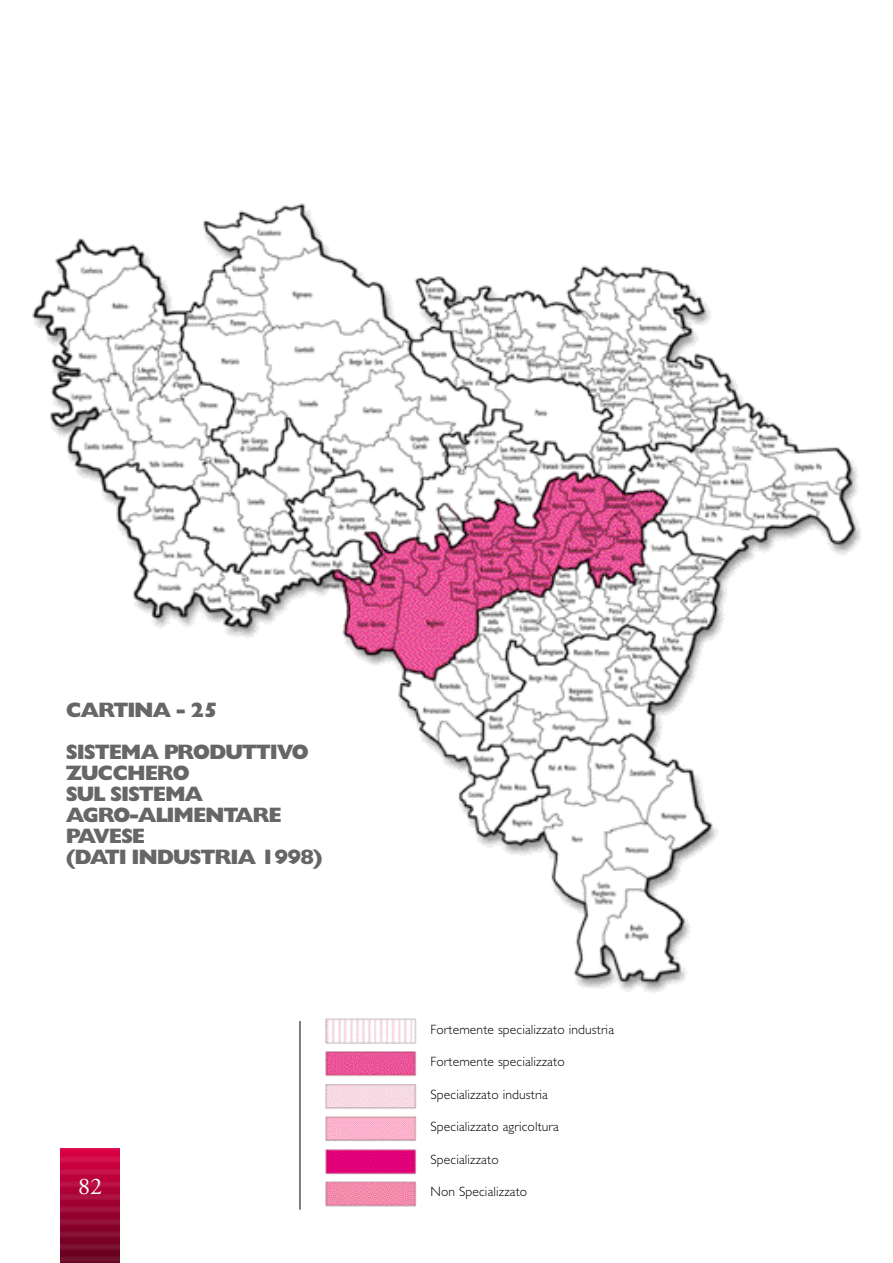
<style>
.page{position:relative;width:893px;height:1263px;background:#fff}
.page>*{position:absolute;margin:0;border:0;box-sizing:border-box;transform-origin:0 0}
.t1{font:24px "Adobe Garamond";color:#fff}
.t2{font:800 21px/21px "Gill Sans";letter-spacing:-.055em;color:#666}
.t3{font:300 13.5px "Gill Sans";letter-spacing:.01em;color:#000}
</style>
<div class="page">
<hr style="left:60px;top:1148px;width:60px;height:1px;background:#dc0044">
<hr style="left:60px;top:1149px;width:60px;height:1px;background:#db0044">
<hr style="left:60px;top:1150px;width:60px;height:1px;background:#da0043">
<hr style="left:60px;top:1151px;width:60px;height:1px;background:#d90043">
<hr style="left:60px;top:1152px;width:60px;height:1px;background:#d80043">
<hr style="left:60px;top:1153px;width:60px;height:1px;background:#d70043">
<hr style="left:60px;top:1154px;width:60px;height:1px;background:#d60042">
<hr style="left:60px;top:1155px;width:60px;height:1px;background:#d50042">
<hr style="left:60px;top:1156px;width:60px;height:1px;background:#d40042">
<hr style="left:60px;top:1157px;width:60px;height:1px;background:#d30041">
<hr style="left:60px;top:1158px;width:60px;height:1px;background:#d20041">
<hr style="left:60px;top:1159px;width:60px;height:1px;background:#d10041">
<hr style="left:60px;top:1160px;width:60px;height:1px;background:#cf0040">
<hr style="left:60px;top:1161px;width:60px;height:1px;background:#ce0040">
<hr style="left:60px;top:1162px;width:60px;height:1px;background:#cd003f">
<hr style="left:60px;top:1163px;width:60px;height:1px;background:#cc003f">
<hr style="left:60px;top:1164px;width:60px;height:1px;background:#cb003f">
<hr style="left:60px;top:1165px;width:60px;height:1px;background:#ca003e">
<hr style="left:60px;top:1166px;width:60px;height:1px;background:#c9003e">
<hr style="left:60px;top:1167px;width:60px;height:1px;background:#c8003e">
<hr style="left:60px;top:1168px;width:60px;height:1px;background:#c7003d">
<hr style="left:60px;top:1169px;width:60px;height:1px;background:#c6003d">
<hr style="left:60px;top:1170px;width:60px;height:1px;background:#c5003d">
<hr style="left:60px;top:1171px;width:60px;height:1px;background:#c4003d">
<hr style="left:60px;top:1172px;width:60px;height:1px;background:#c3003c">
<hr style="left:60px;top:1173px;width:60px;height:1px;background:#c1003c">
<hr style="left:60px;top:1174px;width:60px;height:1px;background:#c0003b">
<hr style="left:60px;top:1175px;width:60px;height:1px;background:#bf003b">
<hr style="left:60px;top:1176px;width:60px;height:1px;background:#be003b">
<hr style="left:60px;top:1177px;width:60px;height:1px;background:#bd003a">
<hr style="left:60px;top:1178px;width:60px;height:1px;background:#bc003a">
<hr style="left:60px;top:1179px;width:60px;height:1px;background:#bb003a">
<hr style="left:60px;top:1180px;width:60px;height:1px;background:#ba0039">
<hr style="left:60px;top:1181px;width:60px;height:1px;background:#b90039">
<hr style="left:60px;top:1182px;width:60px;height:1px;background:#b80039">
<hr style="left:60px;top:1183px;width:60px;height:1px;background:#b70039">
<hr style="left:60px;top:1184px;width:60px;height:1px;background:#b60038">
<hr style="left:60px;top:1185px;width:60px;height:1px;background:#b40038">
<hr style="left:60px;top:1186px;width:60px;height:1px;background:#b30037">
<hr style="left:60px;top:1187px;width:60px;height:1px;background:#b20037">
<hr style="left:60px;top:1188px;width:60px;height:1px;background:#b10037">
<hr style="left:60px;top:1189px;width:60px;height:1px;background:#b00036">
<hr style="left:60px;top:1190px;width:60px;height:1px;background:#af0036">
<hr style="left:60px;top:1191px;width:60px;height:1px;background:#ae0036">
<hr style="left:60px;top:1192px;width:60px;height:1px;background:#ad0036">
<hr style="left:60px;top:1193px;width:60px;height:1px;background:#ac0035">
<hr style="left:60px;top:1194px;width:60px;height:1px;background:#ab0035">
<hr style="left:60px;top:1195px;width:60px;height:1px;background:#aa0035">
<hr style="left:60px;top:1196px;width:60px;height:1px;background:#a90034">
<hr style="left:60px;top:1197px;width:60px;height:1px;background:#a80034">
<hr style="left:60px;top:1198px;width:60px;height:1px;background:#a60033">
<hr style="left:60px;top:1199px;width:60px;height:1px;background:#a50033">
<hr style="left:60px;top:1200px;width:60px;height:1px;background:#a40033">
<hr style="left:60px;top:1201px;width:60px;height:1px;background:#a30032">
<hr style="left:60px;top:1202px;width:60px;height:1px;background:#a20032">
<hr style="left:60px;top:1203px;width:60px;height:1px;background:#a10032">
<hr style="left:60px;top:1204px;width:60px;height:1px;background:#a00031">
<hr style="left:60px;top:1205px;width:60px;height:1px;background:#9f0031">
<hr style="left:60px;top:1206px;width:60px;height:1px;background:#9e0031">
<hr style="left:60px;top:1207px;width:60px;height:1px;background:#9d0030">
<hr style="left:60px;top:1208px;width:60px;height:1px;background:#9c0030">
<hr style="left:60px;top:1209px;width:60px;height:1px;background:#9b0030">
<hr style="left:60px;top:1210px;width:60px;height:1px;background:#99002f">
<hr style="left:60px;top:1211px;width:60px;height:1px;background:#98002f">
<hr style="left:60px;top:1212px;width:60px;height:1px;background:#97002f">
<hr style="left:60px;top:1213px;width:60px;height:1px;background:#96002e">
<hr style="left:60px;top:1214px;width:60px;height:1px;background:#95002e">
<hr style="left:60px;top:1215px;width:60px;height:1px;background:#94002e">
<hr style="left:60px;top:1216px;width:60px;height:1px;background:#93002d">
<hr style="left:60px;top:1217px;width:60px;height:1px;background:#92002d">
<hr style="left:60px;top:1218px;width:60px;height:1px;background:#91002d">
<hr style="left:60px;top:1219px;width:60px;height:1px;background:#90002d">
<hr style="left:60px;top:1220px;width:60px;height:1px;background:#8f002c">
<hr style="left:60px;top:1221px;width:60px;height:1px;background:#8e002c">
<hr style="left:60px;top:1222px;width:60px;height:1px;background:#8d002c">
<hr style="left:60px;top:1223px;width:60px;height:1px;background:#8b002b">
<hr style="left:60px;top:1224px;width:60px;height:1px;background:#8a002b">
<hr style="left:60px;top:1225px;width:60px;height:1px;background:#89002a">
<hr style="left:60px;top:1226px;width:60px;height:1px;background:#88002a">
<hr style="left:60px;top:1227px;width:60px;height:1px;background:#87002a">
<hr style="left:60px;top:1228px;width:60px;height:1px;background:#860029">
<hr style="left:60px;top:1229px;width:60px;height:1px;background:#850029">
<hr style="left:60px;top:1230px;width:60px;height:1px;background:#840029">
<hr style="left:60px;top:1231px;width:60px;height:1px;background:#830029">
<hr style="left:60px;top:1232px;width:60px;height:1px;background:#820028">
<hr style="left:60px;top:1233px;width:60px;height:1px;background:#810028">
<hr style="left:60px;top:1234px;width:60px;height:1px;background:#800028">
<hr style="left:60px;top:1235px;width:60px;height:1px;background:#7e0027">
<hr style="left:60px;top:1236px;width:60px;height:1px;background:#7d0027">
<hr style="left:60px;top:1237px;width:60px;height:1px;background:#7c0026">
<hr style="left:60px;top:1238px;width:60px;height:1px;background:#7b0026">
<hr style="left:60px;top:1239px;width:60px;height:1px;background:#7a0026">
<hr style="left:60px;top:1240px;width:60px;height:1px;background:#790025">
<hr style="left:60px;top:1241px;width:60px;height:1px;background:#780025">
<hr style="left:60px;top:1242px;width:60px;height:1px;background:#770025">
<hr style="left:60px;top:1243px;width:60px;height:1px;background:#760024">
<hr style="left:60px;top:1244px;width:60px;height:1px;background:#750024">
<hr style="left:60px;top:1245px;width:60px;height:1px;background:#740024">
<hr style="left:60px;top:1246px;width:60px;height:1px;background:#730023">
<hr style="left:60px;top:1247px;width:60px;height:1px;background:#720023">
<hr style="left:60px;top:1248px;width:60px;height:1px;background:#700023">
<hr style="left:60px;top:1249px;width:60px;height:1px;background:#6f0022">
<hr style="left:60px;top:1250px;width:60px;height:1px;background:#6e0022">
<hr style="left:60px;top:1251px;width:60px;height:1px;background:#6d0022">
<hr style="left:60px;top:1252px;width:60px;height:1px;background:#6c0021">
<hr style="left:60px;top:1253px;width:60px;height:1px;background:#6b0021">
<hr style="left:60px;top:1254px;width:60px;height:1px;background:#6a0021">
<hr style="left:60px;top:1255px;width:60px;height:1px;background:#690020">
<hr style="left:60px;top:1256px;width:60px;height:1px;background:#680020">
<hr style="left:60px;top:1257px;width:60px;height:1px;background:#670020">
<hr style="left:60px;top:1258px;width:60px;height:1px;background:#660020">
<hr style="left:60px;top:1259px;width:60px;height:1px;background:#65001f">
<hr style="left:60px;top:1260px;width:60px;height:1px;background:#63001f">
<hr style="left:60px;top:1261px;width:60px;height:1px;background:#62001e">
<hr style="left:60px;top:1262px;width:60px;height:1px;background:#60001e">
<hr style="left:300px;top:268px;width:1px;height:942px;background:#000">
<img style="left:32px;top:203px;width:829px;height:817px">
<div style="left:320px;top:1012px;width:107px;height:209px;background:#fff"></div>
<img style="left:325px;top:1018px;width:92px;height:189px">
<h2 class="t2" style="left:66px;top:691px;width:244px;line-height:42px">CARTINA - 25<br>SISTEMA PRODUTTIVO</h2>
<h2 class="t2" style="left:66px;top:765px;width:258px">ZUCCHERO<br>SUL SISTEMA<br>AGRO-ALIMENTARE<br>PAVESE<br>(DATI INDUSTRIA 1998)</h2>
<h1 class="t1" style="left:78px;top:1178px;width:25px">82</h1>
<p class="t3" style="left:430px;top:1024px;width:185px">Fortemente specializzato industria</p>
<p class="t3" style="left:430px;top:1057px;width:136px">Fortemente specializzato</p>
<p class="t3" style="left:430px;top:1089px;width:119px">Specializzato industria</p>
<p class="t3" style="left:430px;top:1122px;width:130px">Specializzato agricoltura</p>
<p class="t3" style="left:430px;top:1154px;width:70px">Specializzato</p>
<p class="t3" style="left:430px;top:1186px;width:98px">Non Specializzato</p>
</div>
